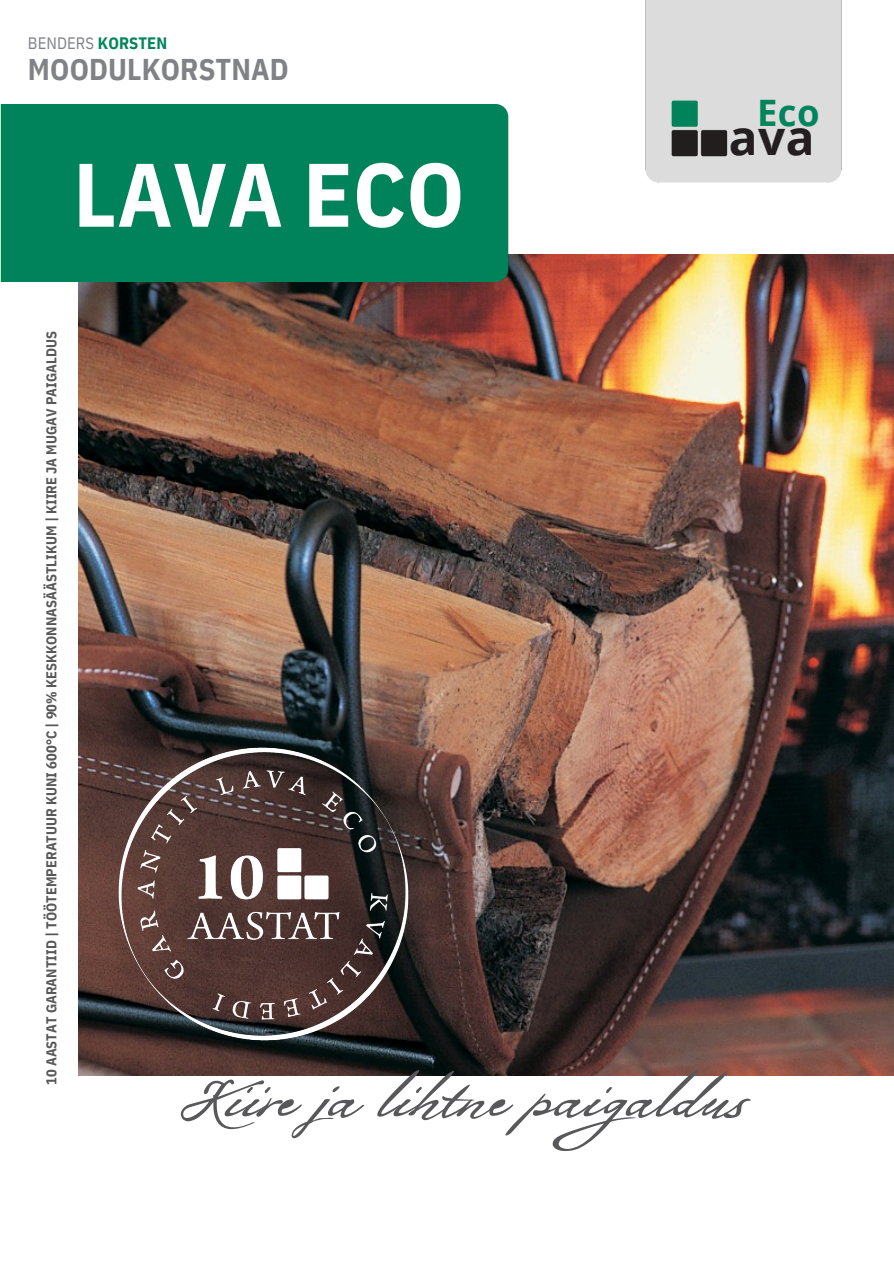
<style>
.page{position:relative;width:894px;height:1264px;background:#fff}
.page>*{position:absolute;margin:0;border:0;box-sizing:border-box;transform-origin:0 0}
.t1{font:700 90px "IBM Plex Sans Cond";letter-spacing:.005em;color:#fff}
.t2{font:61.95px "Bolivar";color:#58585a}
.t3{font:700 47.7px "Open Sans";color:#231f20}
.t4{font:700 36.45px "Open Sans";color:#00845c}
.t5{font:700 30px "IBM Plex Sans Cond";letter-spacing:.005em;color:#808285}
.t6{font:16.5px "IBM Plex Sans Cond";letter-spacing:.005em;color:#808285}
.t7{font:700 14.25px "IBM Plex Sans Cond";letter-spacing:.005em;color:#58585a}
.s1{font-weight:700;color:#00845c}
</style>
<div class="page">
<img style="left:78px;top:254px;width:815px;height:821px">
<div style="left:0;top:104px;width:508px;height:178px;background:#00825a"></div>
<img style="left:111px;top:741px;width:304px;height:306px">
<img style="left:645px;top:0;width:197px;height:183px">
<p class="t6" style="left:28px;top:32px;width:141px">BENDERS <span class="s1">KORSTEN</span></p>
<p class="t5" style="left:28px;top:49px;width:262px">MOODULKORSTNAD</p>
<h5 class="t1" style="left:73px;top:134px;width:392px">LAVA ECO</h5>
<h1 class="t4" style="left:757px;top:87px;width:64px">Eco</h1>
<p class="t3" style="left:728px;top:104px;width:87px">ava</p>
<h4 class="t7" style="left:42px;top:1084px;width:755px;rotate:-90deg">10 AASTAT GARANTIID | TÖÖTEMPERATUUR KUNI 600°C | 90% KESKKONNASÄÄSTLIKUM | KIIRE JA MUGAV PAIGALDUS</h4>
<h3 class="t2" style="left:195px;top:1057px;width:554px">Kiire ja lihtne paigaldus</h3>
</div>
